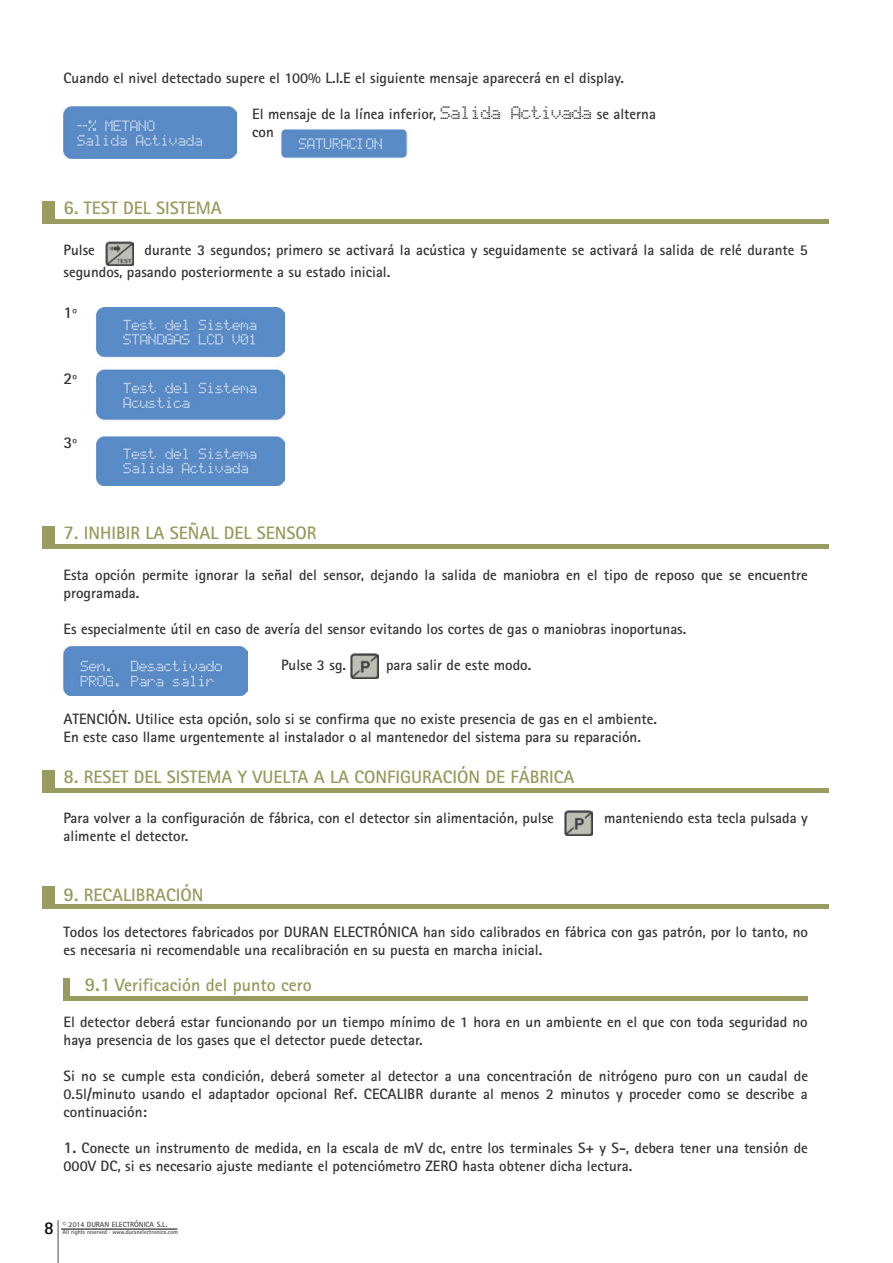
<style>
.page{position:relative;width:893px;height:1263px;background:#fff}
.page>*{position:absolute;margin:0;border:0;box-sizing:border-box;transform-origin:0 0}
.t1{font:700 18px "Rotis Sans Serif";color:#98995d}
.t2{font:700 18px "Rotis Sans Serif";color:#000}
.t3{font:700 16.5px "Rotis Sans Serif";color:#333433}
.t4{font:700 15px/18px "Rotis Sans Serif";color:#333433}
.t5{font:700 7.5px "Rotis Sans Serif";color:#464646}
.t6{font:700 6px "Rotis Sans Serif";color:#464646}
.s1{font-family:"LCD Display Grid Regular";font-weight:400}
.s2{font-size:19.5px}
.s3{font-size:16.5px}
</style>
<div class="page">
<hr style="left:61px;top:1229px;width:116px;height:1px;background:#000">
<hr style="left:58px;top:1220px;width:1px;height:43px;background:#474d4f">
<img style="left:64px;top:107px;width:173px;height:51px">
<img style="left:281px;top:129px;width:126px;height:29px">
<div style="left:43px;top:202px;width:12px;height:19px;background:#9a9b61"></div>
<hr style="left:43px;top:220px;width:786px;height:4px;background:#9a9b61">
<img style="left:106px;top:241px;width:28px;height:25px">
<img style="left:97px;top:307px;width:188px;height:179px">
<div style="left:42px;top:526px;width:13px;height:19px;background:#9a9b61"></div>
<hr style="left:42px;top:544px;width:787px;height:4px;background:#9a9b61">
<img style="left:64px;top:646px;width:184px;height:49px">
<img style="left:351px;top:654px;width:28px;height:24px">
<div style="left:42px;top:770px;width:13px;height:19px;background:#9a9b61"></div>
<hr style="left:42px;top:788px;width:787px;height:4px;background:#9a9b61">
<img style="left:565px;top:811px;width:28px;height:24px">
<div style="left:43px;top:886px;width:12px;height:20px;background:#9a9b61"></div>
<div style="left:43px;top:904px;width:786px;height:5px;background:#9a9b61"></div>
<div style="left:64px;top:978px;width:6px;height:19px;background:#9a9b61"></div>
<hr style="left:64px;top:996px;width:744px;height:4px;background:#9a9b61">
<p class="t4" style="left:64px;top:68px;width:562px">Cuando el nivel detectado supere el 100% L.I.E el siguiente mensaje aparecerá en el display.</p>
<p class="t4" style="left:252px;top:104px;width:405px">El mensaje de la línea inferior, <span class="s1">Salida Activada</span> se alterna con</p>
<p class="t1" style="left:64px;top:197px;width:160px"><span class="s2">6</span>. TEST DEL SISTEMA</p>
<p class="t4" style="left:64px;top:240px;width:33px">Pulse</p>
<p class="t4" style="left:64px;top:238px;width:746px;line-height:22.5px;text-indent:81px">durante 3 segundos; primero se activará la acústica y seguidamente se activará la salida de relé durante 5 segundos, pasando posteriormente a su estado inicial.</p>
<p class="t3" style="left:64px;top:302px;width:15px">1º</p>
<p class="t3" style="left:64px;top:368px;width:15px">2º</p>
<p class="t3" style="left:64px;top:432px;width:15px">3º</p>
<p class="t1" style="left:64px;top:521px;width:254px"><span class="s2">7</span>. INHIBIR LA SEÑAL DEL SENSOR</p>
<p class="t4" style="left:64px;top:565px;width:746px">Esta opción permite ignorar la señal del sensor, dejando la salida de maniobra en el tipo de reposo que se encuentre programada.</p>
<p class="t4" style="left:64px;top:619px;width:624px">Es especialmente útil en caso de avería del sensor evitando los cortes de gas o maniobras inoportunas.</p>
<p class="t4" style="left:281px;top:655px;width:66px">Pulse 3 sg.</p>
<p class="t4" style="left:386px;top:655px;width:147px">para salir de este modo.</p>
<p class="t4" style="left:64px;top:709px;width:595px">ATENCIÓN. Utilice esta opción, solo si se confirma que no existe presencia de gas en el ambiente.<br>En este caso llame urgentemente al instalador o al mantenedor del sistema para su reparación.</p>
<p class="t1" style="left:64px;top:765px;width:513px"><span class="s2">8</span>. RESET DEL SISTEMA Y VUELTA A LA CONFIGURACIÓN DE FÁBRICA</p>
<p class="t4" style="left:64px;top:809px;width:492px">Para volver a la configuración de fábrica, con el detector sin alimentación, pulse</p>
<p class="t4" style="left:604px;top:809px;width:205px">manteniendo esta tecla pulsada y</p>
<p class="t4" style="left:64px;top:827px;width:126px">alimente el detector.</p>
<p class="t1" style="left:64px;top:883px;width:141px"><span class="s2">9</span>. RECALIBRACIÓN</p>
<p class="t4" style="left:64px;top:922px;width:746px">Todos los detectores fabricados por DURAN ELECTRÓNICA han sido calibrados en fábrica con gas patrón, por lo tanto, no es necesaria ni recomendable una recalibración en su puesta en marcha inicial.</p>
<p class="t1" style="left:85px;top:973px;width:229px"><span class="s2">9.1</span> Verificación del punto cero</p>
<p class="t4" style="left:64px;top:1012px;width:746px">El detector deberá estar funcionando por un tiempo mínimo de 1 hora en un ambiente en el que con toda seguridad no haya presencia de los gases que el detector puede detectar.</p>
<p class="t4" style="left:64px;top:1066px;width:746px;text-align:justify">Si no se cumple esta condición, deberá someter al detector a una concentración de nitrógeno puro con un caudal de 0.5l/minuto usando el adaptador opcional Ref. CECALIBR durante al menos 2 minutos y proceder como se describe a continuación:</p>
<p class="t4" style="left:64px;top:1138px;width:746px"><span class="s3">1.</span> Conecte un instrumento de medida, en la escala de mV dc, entre los terminales S+ y S-, debera tener una tensión de<br>000V DC, si es necesario ajuste mediante el potenciómetro ZERO hasta obtener dicha lectura.</p>
<p class="t2" style="left:44px;top:1216px;width:11px">8</p>
<p class="t5" style="left:62px;top:1219px;width:106px">© 2014 DURAN ELECTRÓNICA S.L.</p>
<p class="t6" style="left:62px;top:1228px;width:117px">All rights reserved · www.duranelectronica.com</p>
</div>
